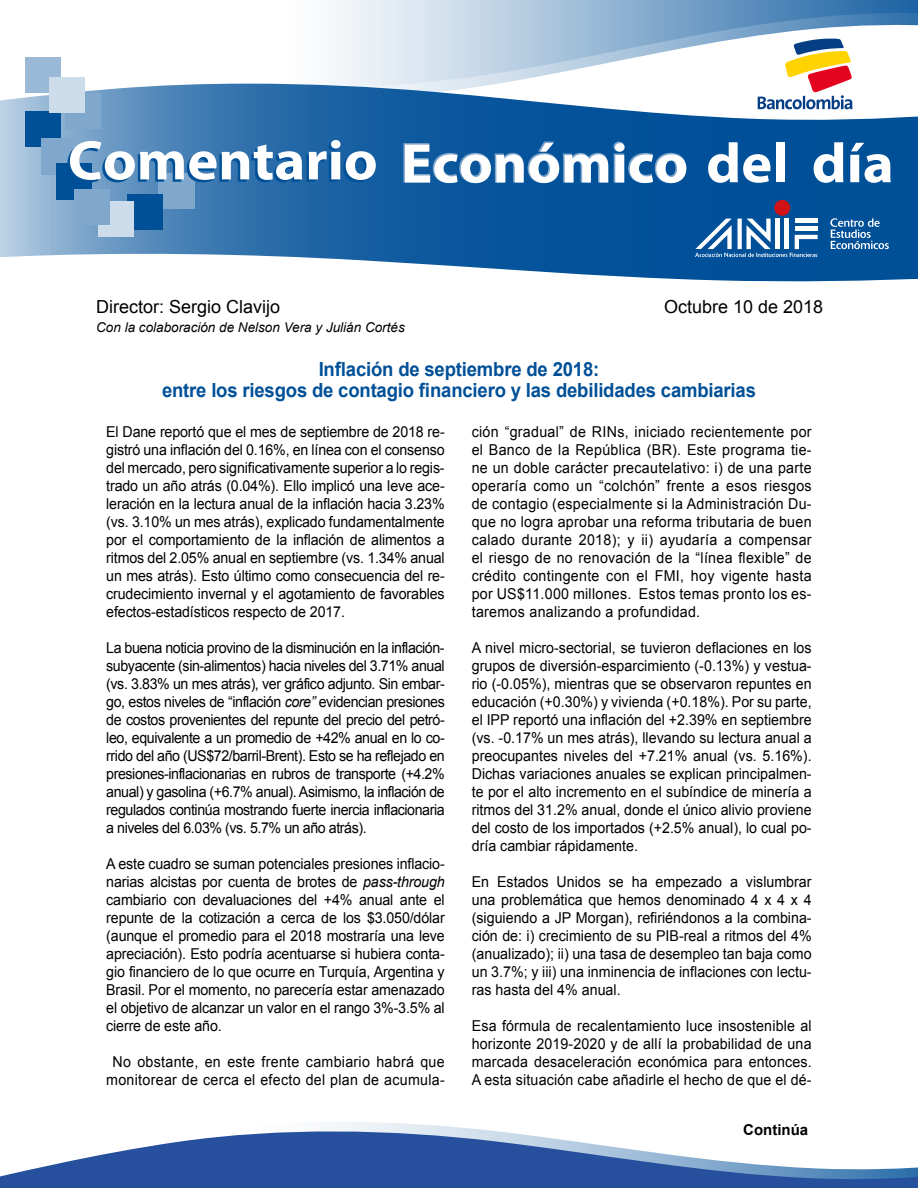
<style>
.page{position:relative;width:918px;height:1188px;background:#fff}
.page>*{position:absolute;margin:0;border:0;box-sizing:border-box;transform-origin:0 0}
.t1{font:700 19.5px/21px "Arial";letter-spacing:-.01em;color:#005098;text-align:center;scale:.95 1}
.t2{font:18px "Arial";color:#000}
.t3{font:15px/18px "Arial";color:#000;text-align:justify;scale:.95 1}
.t4{font:15px/18px "Arial";letter-spacing:.02em;color:#000;text-align:center;scale:.95 1}
.t5{font:700 15px "Arial";color:#000}
.t6{font:italic 13.5px "Arial";color:#000}
.s1{font-style:italic}
</style>
<div class="page">
<svg style="left:216px;top:0;width:702px;height:84px"></svg>
<svg style="left:0;top:84px;width:853px;height:26px"></svg>
<svg style="left:0;top:110px;width:918px;height:172px;background:#3e7ab1"></svg>
<svg style="left:326px;top:1122px;width:125px;height:5px"></svg>
<div style="left:158px;top:173px;width:36px;height:36px;background:#80a7cc"></div>
<div style="left:65px;top:93px;width:36px;height:36px;background:#80a7cc"></div>
<div style="left:25px;top:57px;width:36px;height:36px;background:#99b9d6"></div>
<div style="left:25px;top:111px;width:36px;height:36px;background:#005098"></div>
<div style="left:41px;top:138px;width:36px;height:36px;background:#80a7cc"></div>
<div style="left:56px;top:164px;width:36px;height:36px;background:#005098"></div>
<div style="left:127px;top:194px;width:36px;height:36px;background:#005098"></div>
<div style="left:98px;top:201px;width:36px;height:36px;background:#ccdcea"></div>
<div style="left:49px;top:77px;width:36px;height:36px;background:#ccdcea"></div>
<div style="left:74px;top:189px;width:36px;height:36px;background:#80a7cc"></div>
<svg style="left:67px;top:140px;width:309px;height:42px"></svg>
<svg style="left:403px;top:140px;width:284px;height:44px"></svg>
<div style="left:776px;top:145px;width:9px;height:40px;background:#005098"></div>
<svg style="left:708px;top:142px;width:62px;height:44px"></svg>
<div style="left:776px;top:142px;width:9px;height:40px;background:#fff"></div>
<svg style="left:814px;top:142px;width:29px;height:44px"></svg>
<svg style="left:850px;top:143px;width:41px;height:43px"></svg>
<svg style="left:0;top:1127px;width:918px;height:61px;fill:#264f9e"></svg>
<svg style="left:830px;top:218px;width:59px;height:31px;background:#3e7ab0"></svg>
<div style="left:774px;top:200px;width:16px;height:16px;background:#d11317;border-radius:50%"></div>
<svg style="left:695px;top:219px;width:123px;height:38px"></svg>
<div style="left:775px;top:219px;width:5px;height:30px;background:#fff"></div>
<hr style="left:785px;top:219px;width:4px;height:30px;background:#fff">
<svg style="left:758px;top:36px;width:97px;height:73px"></svg>
<p class="t2" style="left:664px;top:294px;width:161px">Octubre 10 de 2018</p>
<p class="t2" style="left:96px;top:294px;width:186px">Director: Sergio Clavijo</p>
<p class="t6" style="left:96px;top:319px;width:310px">Con la colaboración de Nelson Vera y Julián Cortés</p>
<h1 class="t1" style="left:162px;top:360px;width:627px">Inflación de septiembre de 2018:<br>entre los riesgos de contagio financiero y las debilidades cambiarias</h1>
<p class="t3" style="left:106px;top:423px;width:358px">El Dane reportó que el mes de septiembre de 2018 re&shy;gistró una inflación del 0.16%, en línea con el consenso del mercado, pero significativamente superior a lo regis&shy;trado un año atrás (0.04%). Ello implicó una leve ace&shy;leración en la lectura anual de la inflación hacia 3.23% (vs. 3.10% un mes atrás), explicado fundamentalmente por el comportamiento de la inflación de alimentos a ritmos del 2.05% anual en septiembre (vs. 1.34% anual un mes atrás). Esto último como consecuencia del re&shy;crudecimiento invernal y el agotamiento de favorables efectos-estadísticos respecto de 2017.</p>
<p class="t3" style="left:106px;top:639px;width:358px">La buena noticia provino de la disminución en la inflación&shy;subyacente (sin-alimentos) hacia niveles del 3.71% anual (vs. 3.83% un mes atrás), ver gráfico adjunto. Sin embar&shy;go, estos niveles de “inflación <span class="s1">core”</span> evidencian presiones de costos provenientes del repunte del precio del petró&shy;leo, equivalente a un promedio de +42% anual en lo co&shy;rrido del año (US$72/barril-Brent). Esto se ha reflejado en presiones-inflacionarias en rubros de transporte (+4.2% anual) y gasolina (+6.7% anual). Asimismo, la inflación de regulados continúa mostrando fuerte inercia inflacionaria a niveles del 6.03% (vs. 5.7% un año atrás).</p>
<p class="t3" style="left:106px;top:855px;width:358px">A este cuadro se suman potenciales presiones inflacio&shy;narias alcistas por cuenta de brotes de <span class="s1">pass-through </span>cambiario con devaluaciones del +4% anual ante el repunte de la cotización a cerca de los $3.050/dólar (aunque el promedio para el 2018 mostraría una leve apreciación). Esto podría acentuarse si hubiera conta&shy;gio financiero de lo que ocurre en Turquía, Argentina y Brasil. Por el momento, no parecería estar amenazado el objetivo de alcanzar un valor en el rango 3%-3.5% al cierre de este año.</p>
<p class="t4" style="left:106px;top:1053px;width:358px">No obstante, en este frente cambiario habrá que monitorear de cerca el efecto del plan de acumula-</p>
<p class="t3" style="left:472px;top:423px;width:359px">ción “gradual” de RINs, iniciado recientemente por el Banco de la República (BR). Este programa tie&shy;ne un doble carácter precautelativo: i) de una parte operaría como un “colchón” frente a esos riesgos de contagio (especialmente si la Administración Du&shy;que no logra aprobar una reforma tributaria de buen calado durante 2018); y ii) ayudaría a compensar el riesgo de no renovación de la “línea flexible” de crédito contingente con el FMI, hoy vigente hasta por US$11.000 millones. Estos temas pronto los es&shy;taremos analizando a profundidad.</p>
<p class="t3" style="left:472px;top:639px;width:359px">A nivel micro-sectorial, se tuvieron deflaciones en los grupos de diversión-esparcimiento (-0.13%) y vestua&shy;rio (-0.05%), mientras que se observaron repuntes en educación (+0.30%) y vivienda (+0.18%). Por su parte, el IPP reportó una inflación del +2.39% en septiembre (vs. -0.17% un mes atrás), llevando su lectura anual a preocupantes niveles del +7.21% anual (vs. 5.16%).<br>Dichas variaciones anuales se explican principalmen&shy;te por el alto incremento en el subíndice de minería a ritmos del 31.2% anual, donde el único alivio proviene del costo de los importados (+2.5% anual), lo cual po&shy;dría cambiar rápidamente.</p>
<p class="t3" style="left:472px;top:873px;width:359px">En Estados Unidos se ha empezado a vislumbrar una problemática que hemos denominado 4 x 4 x 4 (siguiendo a JP Morgan), refiriéndonos a la combina&shy;ción de: i) crecimiento de su PIB-real a ritmos del 4% (anualizado); ii) una tasa de desempleo tan baja como un 3.7%; y iii) una inminencia de inflaciones con lectu&shy;ras hasta del 4% anual.</p>
<p class="t3" style="left:472px;top:1017px;width:359px">Esa fórmula de recalentamiento luce insostenible al horizonte 2019-2020 y de allí la probabilidad de una marcada desaceleración económica para entonces.<br>A esta situación cabe añadirle el hecho de que el dé-</p>
<p class="t5" style="left:743px;top:1120px;width:66px">Continúa</p>
</div>
